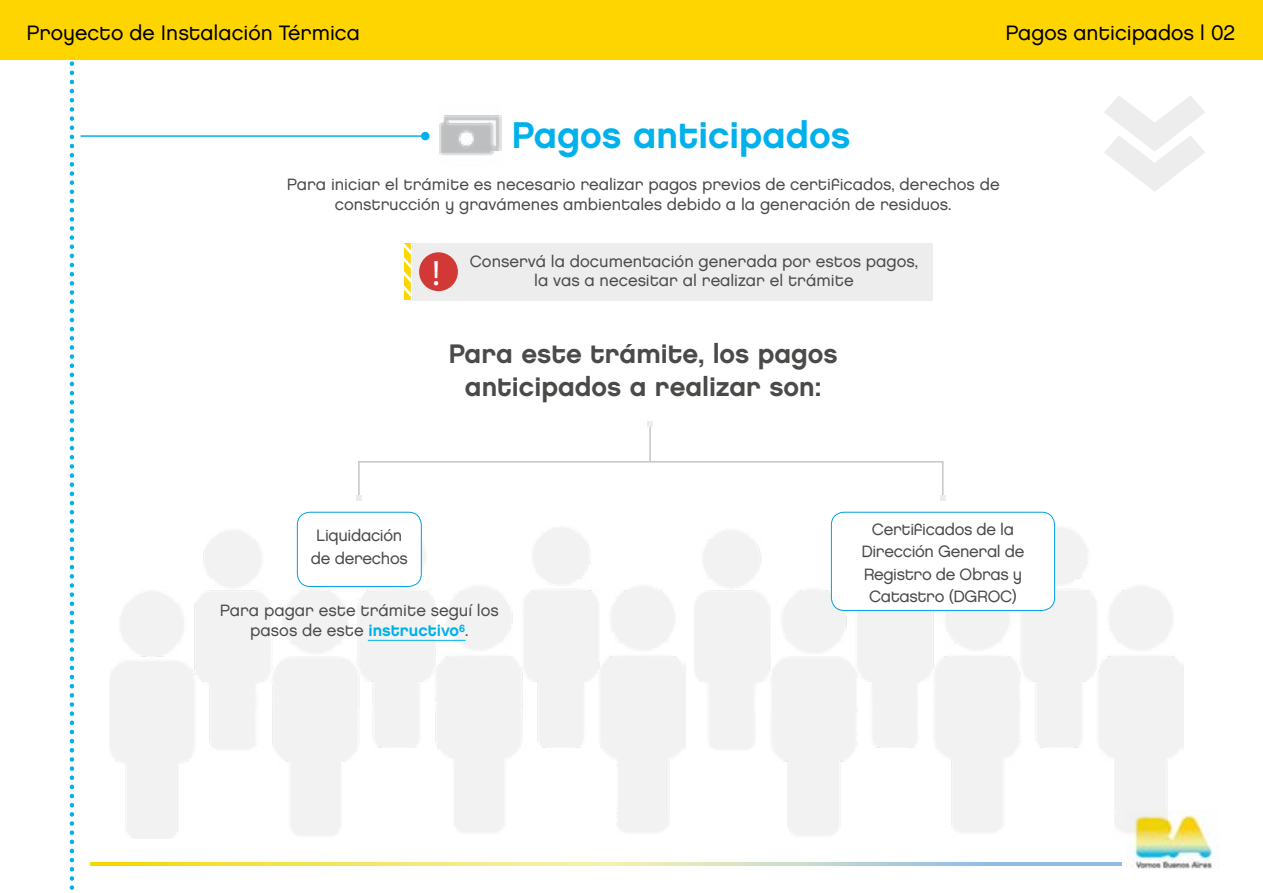
<style>
.page{position:relative;width:1263px;height:893px;background:#fff}
.page>*{position:absolute;margin:0;border:0;box-sizing:border-box;transform-origin:0 0}
.t1{font:37.5px "Chalet New York Nineteen Eighty";color:#00b1eb}
.t2{font:35.4px "Myriad Pro";color:#fff}
.t3{font:27px/32.4px "Chalet New York Nineteen Eighty";color:#4a4a49;text-align:center}
.t4{font:21px "Chalet London Nineteen Eighty";color:#000}
.t5{font:16.5px/19.8px "Chalet London Nineteen Eighty";color:#4a4a49;text-align:center}
.t6{font:16.5px/22.5px "Chalet London Nineteen Eighty";letter-spacing:-.02em;color:#4a4a49;text-align:center}
.s1{font-family:"Chalet New York Nineteen Eighty";color:#00b1eb}
</style>
<div class="page">
<img style="left:694px;top:526px;width:490px;height:310px">
<img style="left:109px;top:526px;width:576px;height:313px">
<svg style="left:70px;top:61px;width:4px;height:829px"></svg>
<div style="left:0;top:0;width:1263px;height:60px;background:#ffd500"></div>
<img style="left:439px;top:115px;width:63px;height:41px">
<hr style="left:81px;top:135px;width:344px;height:2px;background:#00b1eb">
<div style="left:421px;top:132px;width:8px;height:8px;background:#00b1eb;border-radius:50%"></div>
<svg style="left:1104px;top:96px;width:101px;height:96px"></svg>
<div style="left:413px;top:243px;width:520px;height:57px;background:#ededed"></div>
<svg style="left:404px;top:243px;width:7px;height:57px"></svg>
<div style="left:419px;top:252px;width:39px;height:39px;background:#d23836;border-radius:50%"></div>
<div style="left:831px;top:512px;width:223px;height:98px;background:#fff;border-radius:13px"></div>
<div style="left:831px;top:512px;width:224px;height:99px;border:1px solid #009fe3;border-radius:13px"></div>
<div style="left:297px;top:512px;width:124px;height:74px;background:#fff;border-radius:13px"></div>
<div style="left:297px;top:512px;width:125px;height:75px;border:1px solid #009fe3;border-radius:13px"></div>
<hr style="left:368px;top:640px;width:98px;height:1px;background:#00b1eb">
<hr style="left:358px;top:461px;width:585px;height:2px;background:#c6c6c6">
<hr style="left:649px;top:424px;width:2px;height:37px;background:#c6c6c6">
<hr style="left:358px;top:461px;width:2px;height:37px;background:#c6c6c6">
<hr style="left:942px;top:462px;width:1px;height:37px;background:#c6c6c6">
<svg style="left:647px;top:421px;width:6px;height:6px"></svg>
<svg style="left:356px;top:495px;width:6px;height:6px"></svg>
<svg style="left:940px;top:495px;width:6px;height:6px"></svg>
<svg style="left:91px;top:862px;width:1030px;height:2px;background:#d6db98"></svg>
<svg style="left:91px;top:864px;width:1030px;height:2px;background:#d6db98"></svg>
<img style="left:1126px;top:810px;width:89px;height:59px">
<p class="t4" style="left:27px;top:20px;width:335px">Proyecto de Instalación Térmica</p>
<p class="t4" style="left:1005px;top:20px;width:231px">Pagos anticipados | 02</p>
<h1 class="t1" style="left:512px;top:112px;width:340px">Pagos anticipados</h1>
<p class="t5" style="left:287px;top:174px;width:714px">Para iniciar el trámite es necesario realizar pagos previos de certificados, derechos de construcción y gravámenes ambientales debido a la generación de residuos.</p>
<h2 class="t2" style="left:432px;top:251px;width:10px">!</h2>
<p class="t5" style="left:470px;top:251px;width:450px">Conservá la documentación generada por estos pagos,</p>
<p class="t5" style="left:534px;top:271px;width:321px">la vas a necesitar al realizar el trámite</p>
<h3 class="t3" style="left:449px;top:338px;width:390px">Para este trámite, los pagos anticipados a realizar son:</h3>
<p class="t6" style="left:311px;top:524px;width:98px">Liquidación de derechos</p>
<p class="t6" style="left:861px;top:518px;width:165px">Certificados de la<br>Dirección General de<br>Registro de Obras y<br>Catastro (DGROC)</p>
<p class="t5" style="left:220px;top:601px;width:281px">Para pagar este trámite seguí los pasos de este <span class="s1">instructivo</span><sup>6</sup>.</p>
</div>
